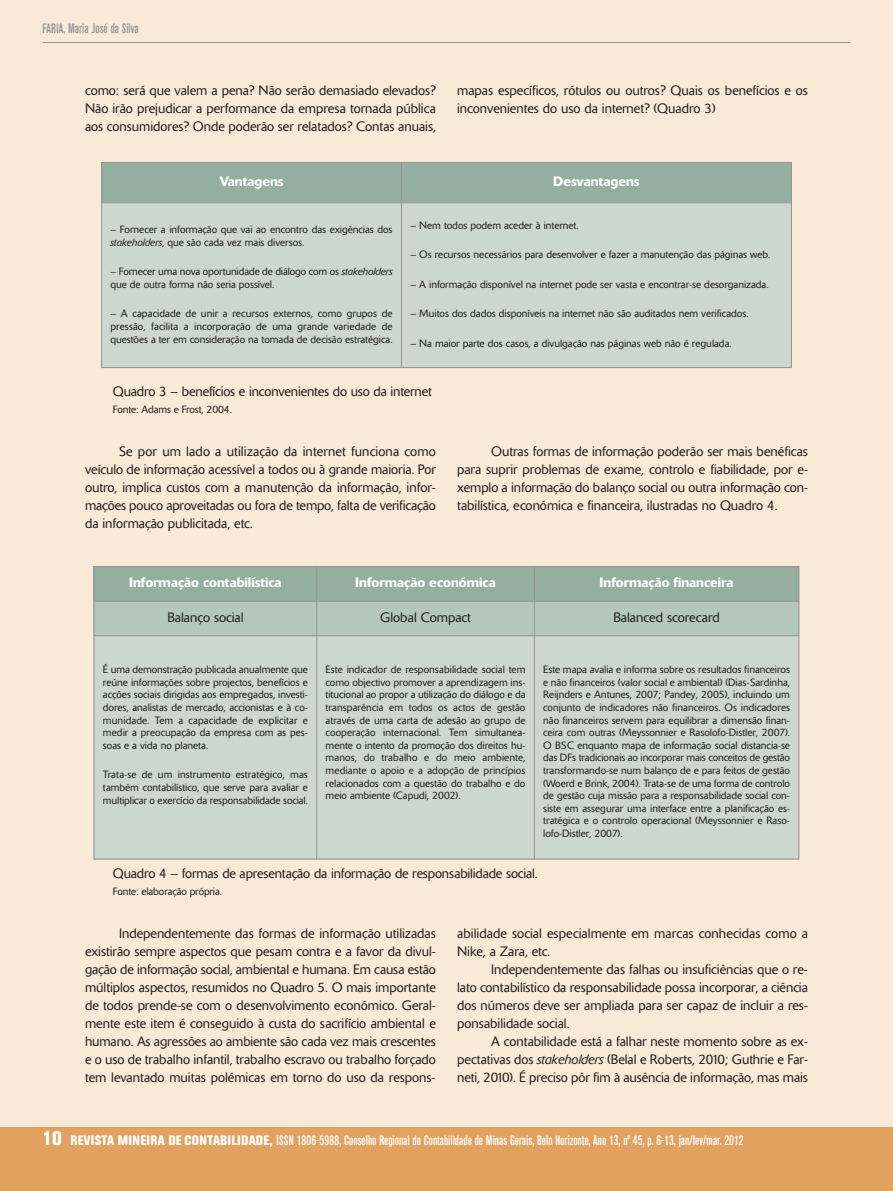
<style>
.page{position:relative;width:893px;height:1191px;background:#f9ead7}
.page>*{position:absolute;margin:0;border:0;box-sizing:border-box;transform-origin:0 0}
.t1{font:300 13.5px/18px "Delta";color:#231f20;text-align:justify}
.t2{font:500 condensed 13.5px "Akzidenz Grotesk BE";color:#fff}
.t3{font:500 13.5px "Delta";color:#fff}
.t4{font:500 condensed 13.5px "Akzidenz Grotesk BE";color:#939598}
.t5{font:300 10.5px/12.6px "Delta";color:#231f20;text-align:justify}
.s1{font-style:italic}
.s2{font-weight:800;font-size:19.5px}
.s3{font-weight:800}
</style>
<div class="page">
<div style="left:0;top:1127px;width:893px;height:64px;background:#e2a15f"></div>
<hr style="left:43px;top:42px;width:807px;height:1px;background:#939598">
<div style="left:101px;top:162px;width:300px;height:41px;background:#94ae9f"></div>
<div style="left:401px;top:162px;width:391px;height:41px;background:#94ae9f"></div>
<div style="left:101px;top:203px;width:300px;height:165px;background:#cbd7cf"></div>
<div style="left:401px;top:203px;width:391px;height:165px;background:#cbd7cf"></div>
<hr style="left:101px;top:162px;width:1px;height:206px;background:#939598">
<hr style="left:401px;top:162px;width:1px;height:206px;background:#939598">
<hr style="left:791px;top:162px;width:1px;height:206px;background:#939598">
<hr style="left:101px;top:162px;width:691px;height:1px;background:#939598">
<hr style="left:101px;top:202px;width:691px;height:1px;background:#939598">
<hr style="left:101px;top:367px;width:691px;height:1px;background:#939598">
<div style="left:94px;top:566px;width:223px;height:35px;background:#94ae9f"></div>
<div style="left:317px;top:566px;width:217px;height:35px;background:#94ae9f"></div>
<div style="left:534px;top:566px;width:265px;height:35px;background:#94ae9f"></div>
<div style="left:94px;top:601px;width:223px;height:35px;background:#b5c6bc"></div>
<div style="left:317px;top:601px;width:217px;height:35px;background:#b5c6bc"></div>
<div style="left:534px;top:601px;width:265px;height:35px;background:#b5c6bc"></div>
<div style="left:94px;top:636px;width:223px;height:223px;background:#cbd7cf"></div>
<div style="left:317px;top:636px;width:217px;height:223px;background:#cbd7cf"></div>
<div style="left:534px;top:636px;width:265px;height:223px;background:#cbd7cf"></div>
<hr style="left:94px;top:566px;width:1px;height:293px;background:#939598">
<hr style="left:316px;top:566px;width:1px;height:293px;background:#939598">
<hr style="left:534px;top:566px;width:1px;height:293px;background:#939598">
<hr style="left:798px;top:566px;width:1px;height:293px;background:#939598">
<hr style="left:94px;top:566px;width:705px;height:1px;background:#939598">
<hr style="left:94px;top:601px;width:705px;height:1px;background:#939598">
<hr style="left:94px;top:635px;width:705px;height:1px;background:#939598">
<hr style="left:94px;top:858px;width:705px;height:1px;background:#939598">
<p class="t4" style="left:43px;top:23px;width:98px">FARIA, Maria José da Silva</p>
<p class="t1" style="left:85px;top:82px;width:352px">como: será que valem a pena? Não serão demasiado elevados?<br>Não irão prejudicar a performance da empresa tornada pública aos consumidores? Onde poderão ser relatados? Contas anuais,</p>
<p class="t1" style="left:457px;top:82px;width:352px">mapas específicos, rótulos ou outros? Quais os benefícios e os inconvenientes do uso da internet? (Quadro 3)</p>
<p class="t3" style="left:219px;top:176px;width:66px">Vantagens</p>
<p class="t3" style="left:553px;top:176px;width:88px">Desvantagens</p>
<p class="t5" style="left:110px;top:224px;width:284px">– Fornecer a informação que vai ao encontro das exigências dos <span class="s1">stakeholders</span>, que são cada vez mais diversos.</p>
<p class="t5" style="left:110px;top:266px;width:284px">– Fornecer uma nova oportunidade de diálogo com os <span class="s1">stakeholders </span>que de outra forma não seria possível.</p>
<p class="t5" style="left:110px;top:308px;width:284px">– A capacidade de unir a recursos externos, como grupos de pressão, facilita a incorporação de uma grande variedade de questões a ter em consideração na tomada de decisão estratégica.</p>
<p class="t5" style="left:410px;top:220px;width:170px">– Nem todos podem aceder à internet.</p>
<p class="t5" style="left:410px;top:249px;width:361px">– Os recursos necessários para desenvolver e fazer a manutenção das páginas web.</p>
<p class="t5" style="left:410px;top:279px;width:360px">– A informação disponível na internet pode ser vasta e encontrar-se desorganizada.</p>
<p class="t5" style="left:410px;top:308px;width:340px">– Muitos dos dados disponíveis na internet não são auditados nem verificados.</p>
<p class="t5" style="left:410px;top:338px;width:323px">– Na maior parte dos casos, a divulgação nas páginas web não é regulada.</p>
<p class="t1" style="left:113px;top:384px;width:320px">Quadro 3 – benefícios e inconvenientes do uso da internet</p>
<p class="t5" style="left:113px;top:404px;width:120px">Fonte: Adams e Frost, 2004.</p>
<p class="t1" style="left:85px;top:444px;width:352px;text-indent:34px">Se por um lado a utilização da internet funciona como veículo de informação acessível a todos ou à grande maioria. Por outro, implica custos com a manutenção da informação, infor&shy;mações pouco aproveitadas ou fora de tempo, falta de verificação da informação publicitada, etc.</p>
<p class="t1" style="left:457px;top:444px;width:352px;text-indent:34px">Outras formas de informação poderão ser mais benéficas para suprir problemas de exame, controlo e fiabilidade, por e&shy;xemplo a informação do balanço social ou outra informação con&shy;tabilística, económica e financeira, ilustradas no Quadro 4.</p>
<p class="t3" style="left:129px;top:578px;width:154px">Informação contabilística</p>
<p class="t3" style="left:355px;top:578px;width:142px">Informação económica</p>
<p class="t3" style="left:600px;top:578px;width:135px">Informação financeira</p>
<p class="t1" style="left:167px;top:609px;width:78px">Balanço social</p>
<p class="t1" style="left:380px;top:609px;width:92px">Global Compact</p>
<p class="t1" style="left:613px;top:609px;width:108px">Balanced scorecard</p>
<p class="t5" style="left:103px;top:664px;width:206px">É uma demonstração publicada anualmente que reúne informações sobre projectos, benefícios e acções sociais dirigidas aos empregados, investi&shy;dores, analistas de mercado, accionistas e à co&shy;munidade. Tem a capacidade de explicitar e medir a preocupação da empresa com as pes&shy;soas e a vida no planeta.</p>
<p class="t5" style="left:103px;top:769px;width:206px">Trata-se de um instrumento estratégico, mas também contabilístico, que serve para avaliar e multiplicar o exercício da responsabilidade social.</p>
<p class="t5" style="left:326px;top:664px;width:201px">Este indicador de responsabilidade social tem como objectivo promover a aprendizagem ins&shy;titucional ao propor a utilização do diálogo e da transparência em todos os actos de gestão através de uma carta de adesão ao grupo de cooperação internacional. Tem simultanea&shy;mente o intento da promoção dos direitos hu&shy;manos, do trabalho e do meio ambiente, mediante o apoio e a adopção de princípios relacionados com a questão do trabalho e do meio ambiente (Capudi, 2002).</p>
<p class="t5" style="left:543px;top:664px;width:248px">Este mapa avalia e informa sobre os resultados financeiros e não financeiros (valor social e ambiental) (Dias-Sardinha, Reijnders e Antunes, 2007; Pandey, 2005), incluindo um conjunto de indicadores não financeiros. Os indicadores não financeiros servem para equilibrar a dimensão finan&shy;ceira com outras (Meyssonnier e Rasolofo-Distler, 2007).<br>O BSC enquanto mapa de informação social distancia-se das DFs tradicionais ao incorporar mais conceitos de gestão transformando-se num balanço de e para feitos de gestão (Woerd e Brink, 2004). Trata-se de uma forma de controlo de gestão cuja missão para a responsabilidade social con&shy;siste em assegurar uma interface entre a planificação es&shy;tratégica e o controlo operacional (Meyssonnier e Raso&shy;lofo-Distler, 2007).</p>
<p class="t1" style="left:113px;top:866px;width:426px">Quadro 4 – formas de apresentação da informação de responsabilidade social.</p>
<p class="t5" style="left:113px;top:886px;width:110px">Fonte: elaboração própria.</p>
<p class="t1" style="left:85px;top:925px;width:352px;text-indent:34px">Independentemente das formas de informação utilizadas existirão sempre aspectos que pesam contra e a favor da divul&shy;gação de informação social, ambiental e humana. Em causa estão múltiplos aspectos, resumidos no Quadro 5. O mais importante de todos prende-se com o desenvolvimento económico. Geral&shy;mente este item é conseguido à custa do sacrifício ambiental e humano. As agressões ao ambiente são cada vez mais crescentes e o uso de trabalho infantil, trabalho escravo ou trabalho forçado tem levantado muitas polémicas em torno do uso da respons-</p>
<p class="t1" style="left:457px;top:925px;width:352px">abilidade social especialmente em marcas conhecidas como a<br>Nike, a Zara, etc.</p>
<p class="t1" style="left:457px;top:961px;width:352px;text-indent:34px">Independentemente das falhas ou insuficiências que o re&shy;lato contabilístico da responsabilidade possa incorporar, a ciência dos números deve ser ampliada para ser capaz de incluir a res&shy;ponsabilidade social.</p>
<p class="t1" style="left:457px;top:1033px;width:352px;text-indent:34px">A contabilidade está a falhar neste momento sobre as ex&shy;pectativas dos <span class="s1">stakeholders</span> (Belal e Roberts, 2010; Guthrie e Far&shy;neti, 2010). É preciso pôr fim à ausência de informação, mas mais</p>
<p class="t2" style="left:43px;top:1135px;width:703px"><span class="s2">10</span> <span class="s3">REVISTA MINEIRA DE CONTABILIDADE,</span> ISSN 1806-5988, Conselho Regional de Contabilidade de Minas Gerais, Belo Horizonte, Ano 13, nº 45, p. 6-13, jan/fev/mar. 2012</p>
</div>
